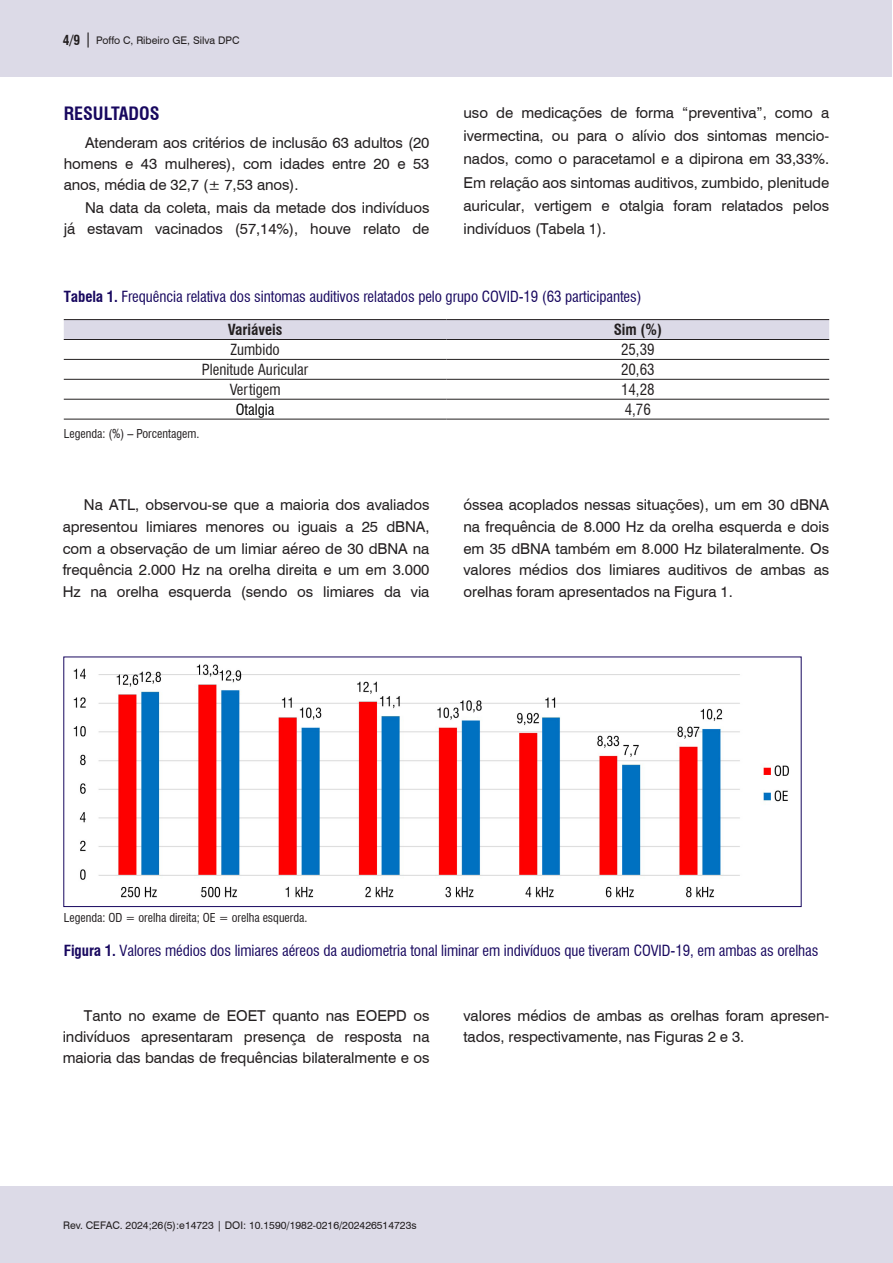
<style>
.page{position:relative;width:893px;height:1263px;background:#fff}
.page>*{position:absolute;margin:0;border:0;box-sizing:border-box;transform-origin:0 0}
.Nivel_1{font:700 condensed 18px "Swiss 721 BT";color:#18085f}
.Corpo_do_texto{font:15px/22px "Swiss 721 BT";letter-spacing:-.005em;color:#231f20;text-align:justify}
.Titulo_tabelas_e_gráficos{font:condensed 15px "Swiss 721 BT";letter-spacing:-.005em;color:#18085f}
.Texto_tabelas{font:condensed 15px "Swiss 721 BT";color:#231f20}
.Texto_tabelas-2{font:700 condensed 15px "Swiss 721 BT";color:#231f20}
.Texto_tabelas-3{font:condensed 15px "Swiss 721 BT";color:#000}
.Legendas{font:condensed 12px "Swiss 721 BT";color:#231f20}
.t1{font:10.5px "Swiss 721 BT";color:#231f20}
.s1{font-weight:700;font-stretch:condensed;font-size:13.5px}
.s2{font-size:15px}
.s3{font-weight:700}
</style>
<div class="page">
<div style="left:0;top:1186px;width:892px;height:77px;background:#dcdae7"></div>
<div style="left:0;top:0;width:892px;height:77px;background:#dcdae7"></div>
<div style="left:64px;top:320px;width:765px;height:19px;background:#dcdae7"></div>
<hr style="left:64px;top:339px;width:382px;height:1px;background:#231f20">
<hr style="left:446px;top:339px;width:383px;height:1px;background:#231f20">
<hr style="left:64px;top:319px;width:382px;height:1px;background:#231f20">
<hr style="left:446px;top:319px;width:383px;height:1px;background:#231f20">
<hr style="left:64px;top:419px;width:382px;height:1px;background:#231f20">
<hr style="left:446px;top:419px;width:383px;height:1px;background:#231f20">
<hr style="left:64px;top:359px;width:382px;height:1px;background:#231f20">
<hr style="left:446px;top:359px;width:383px;height:1px;background:#231f20">
<hr style="left:64px;top:379px;width:382px;height:1px;background:#231f20">
<hr style="left:446px;top:379px;width:383px;height:1px;background:#231f20">
<hr style="left:64px;top:399px;width:382px;height:1px;background:#231f20">
<hr style="left:446px;top:399px;width:383px;height:1px;background:#231f20">
<img style="left:73px;top:664px;width:716px;height:234px">
<div style="left:63px;top:656px;width:738px;height:251px;border:1px solid #18085f"></div>
<p class="t1" style="left:63px;top:33px;width:178px"><span class="s1">4/9</span> <span class="s2">|</span> Poffo C, Ribeiro GE, Silva DPC</p>
<p class="Nivel_1" style="left:64px;top:103px;width:97px">RESULTADOS</p>
<p class="Corpo_do_texto" style="left:64px;top:131px;width:367px;line-height:21px;text-indent:21px">Atenderam aos critérios de inclusão 63 adultos (20 homens e 43 mulheres), com idades entre 20 e 53 anos, média de 32,7 (± 7,53 anos).</p>
<p class="Corpo_do_texto" style="left:64px;top:197px;width:367px;line-height:21px;text-align:right">Na data da coleta, mais da metade dos indivíduos<br>já estavam vacinados (57,14%), houve relato de</p>
<p class="Corpo_do_texto" style="left:463px;top:100px;width:367px;line-height:23.4px">uso de medicações de forma “preventiva”, como a ivermectina, ou para o alívio dos sintomas mencio&shy;nados, como o paracetamol e a dipirona em 33,33%.<br>Em relação aos sintomas auditivos, zumbido, plenitude auricular, vertigem e otalgia foram relatados pelos indivíduos (Tabela 1).</p>
<p class="Titulo_tabelas_e_gráficos" style="left:64px;top:288px;width:579px"><span class="s3">Tabela 1.</span> Frequência relativa dos sintomas auditivos relatados pelo grupo COVID-19 (63 participantes)</p>
<p class="Texto_tabelas-2" style="left:228px;top:321px;width:56px">Variáveis</p>
<p class="Texto_tabelas-2" style="left:614px;top:321px;width:50px">Sim (%)</p>
<p class="Texto_tabelas" style="left:230px;top:341px;width:51px">Zumbido</p>
<p class="Texto_tabelas" style="left:621px;top:341px;width:35px">25,39</p>
<p class="Texto_tabelas" style="left:202px;top:361px;width:108px">Plenitude Auricular</p>
<p class="Texto_tabelas" style="left:621px;top:361px;width:35px">20,63</p>
<p class="Texto_tabelas" style="left:230px;top:380px;width:52px">Vertigem</p>
<p class="Texto_tabelas" style="left:621px;top:380px;width:35px">14,28</p>
<p class="Texto_tabelas-3" style="left:236px;top:400px;width:40px">Otalgia</p>
<p class="Texto_tabelas" style="left:625px;top:400px;width:28px">4,76</p>
<p class="Legendas" style="left:64px;top:427px;width:137px">Legenda: (%) – Porcentagem.</p>
<p class="Corpo_do_texto" style="left:63px;top:493px;width:368px;text-indent:21px">Na ATL, observou-se que a maioria dos avaliados apresentou limiares menores ou iguais a 25 dBNA, com a observação de um limiar aéreo de 30 dBNA na frequência 2.000 Hz na orelha direita e um em 3.000<br>Hz na orelha esquerda (sendo os limiares da via</p>
<p class="Corpo_do_texto" style="left:463px;top:493px;width:367px">óssea acoplados nessas situações), um em 30 dBNA na frequência de 8.000 Hz da orelha esquerda e dois em 35 dBNA também em 8.000 Hz bilateralmente. Os valores médios dos limiares auditivos de ambas as orelhas foram apresentados na Figura 1.</p>
<p class="Legendas" style="left:64px;top:910px;width:245px">Legenda: OD = orelha direita; OE = orelha esquerda.</p>
<p class="Titulo_tabelas_e_gráficos" style="left:64px;top:941px;width:756px"><span class="s3">Figura 1.</span> Valores médios dos limiares aéreos da audiometria tonal liminar em indivíduos que tiveram COVID-19, em ambas as orelhas</p>
<p class="Corpo_do_texto" style="left:63px;top:1004px;width:368px;line-height:21px;text-indent:21px">Tanto no exame de EOET quanto nas EOEPD os indivíduos apresentaram presença de resposta na maioria das bandas de frequências bilateralmente e os</p>
<p class="Corpo_do_texto" style="left:463px;top:1004px;width:367px;line-height:21px">valores médios de ambas as orelhas foram apresen&shy;tados, respectivamente, nas Figuras 2 e 3.</p>
<p class="t1" style="left:63px;top:1218px;width:355px">Rev. CEFAC. 2024;26(5):e14723 | DOI: 10.1590/1982-0216/202426514723s</p>
</div>
